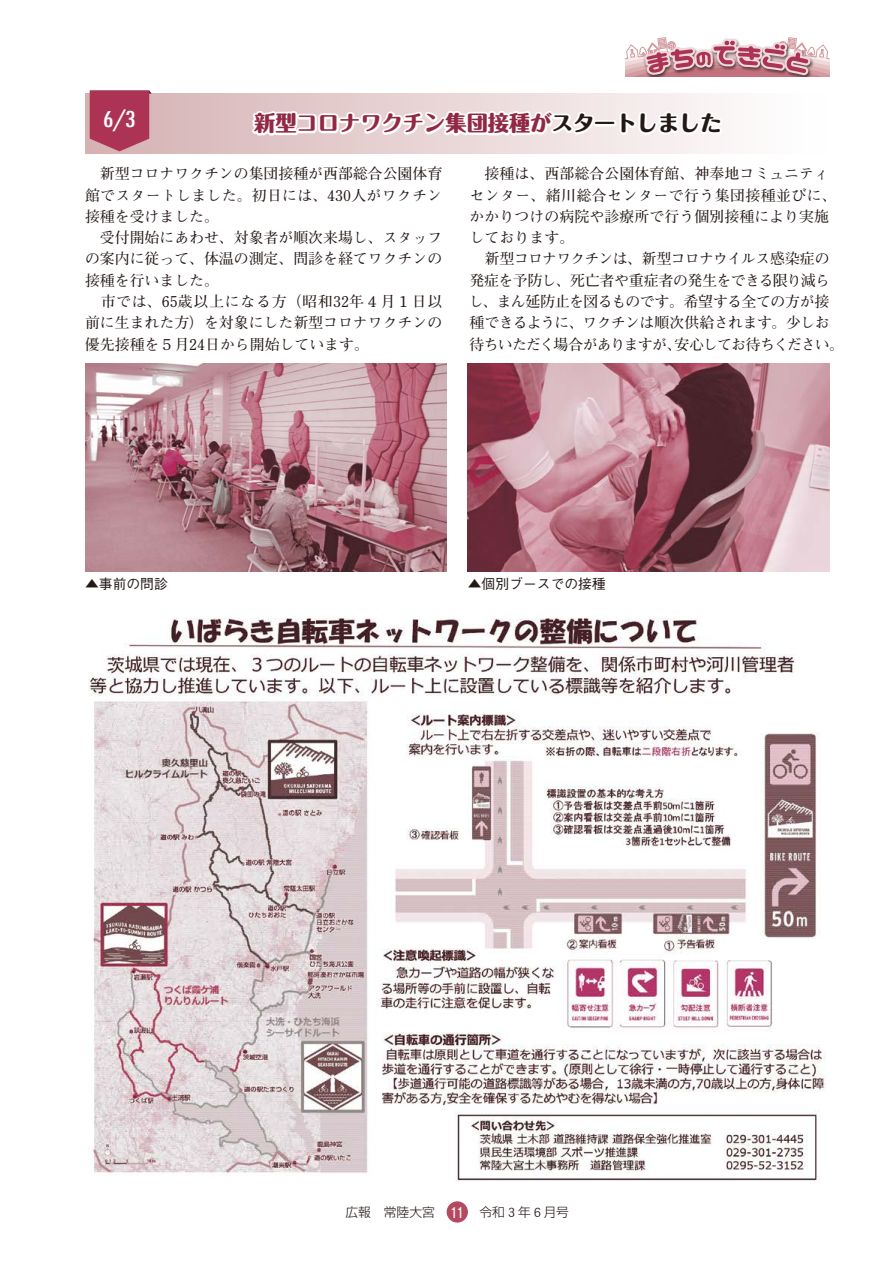
<style>
.page{position:relative;width:893px;height:1263px;background:#fff}
.page>*{position:absolute;margin:0;border:0;box-sizing:border-box;transform-origin:0 0}
.t1{font:800 21.3px "Maru Fo Pro";color:#922846}
.t2{font:500 condensed 21.3px "Futura";color:#fff;scale:1.2 1}
.t3{font:700 14.85px/21.3px "Futo Min A101 Pro";color:#221815}
.t4{font:500 13.8px "Gothic BBB Pro";color:#221815}
.t5{font:300 12.75px "Shin Go Pro";color:#221815}
.s1{color:#221815}
.s2{font-family:"Gothic BBB Pro";font-weight:500;font-size:14.85px;color:#fff}
.s3{font-family:"DFHS Gothic Std W3";font-weight:400}
</style>
<div class="page">
<div style="left:85px;top:94px;width:744px;height:59px;background:linear-gradient(to right,#d5b0b1,#fff)"></div>
<svg style="left:90px;top:91px;width:62px;height:60px;background:#b24461"></svg>
<img style="left:85px;top:364px;width:361px;height:208px">
<img style="left:468px;top:364px;width:361px;height:208px">
<svg style="left:182px;top:109px;width:415px;height:34px"></svg>
<div style="left:593px;top:120px;width:24px;height:6px;border:4px solid #fff"></div>
<svg style="left:617px;top:37px;width:212px;height:100px"></svg>
<img style="left:89px;top:618px;width:736px;height:563px">
<div style="left:447px;top:1201px;width:21px;height:21px;background:#b44960;border-radius:50%"></div>
<h1 class="t2" style="left:103px;top:105px;width:29px">6/3</h1>
<h1 class="t1" style="left:254px;top:106px;width:469px">新型コロナワクチン集団接種が<span class="s1">スタートしました</span></h1>
<p class="t3" style="left:85px;top:161px;width:359px">　新型コロナワクチンの集団接種が西部総合公園体育館でスタートしました。初日には、430人がワクチン接種を受けました。<br>　受付開始にあわせ、対象者が順次来場し、スタッフの案内に従って、体温の測定、問診を経てワクチンの接種を行いました。<br>　市では、65歳以上になる方（昭和32年４月１日以前に生まれた方）を対象にした新型コロナワクチンの優先接種を５月24日から開始しています。</p>
<p class="t3" style="left:469px;top:161px;width:377px">　接種は、西部総合公園体育館、神奉地コミュニティセンター、緒川総合センターで行う集団接種並びに、かかりつけの病院や診療所で行う個別接種により実施しております。<br>　新型コロナワクチンは、新型コロナウイルス感染症の発症を予防し、死亡者や重症者の発生をできる限り減らし、まん延防止を図るものです。希望する全ての方が接種できるように、ワクチンは順次供給されます。少しお待ちいただく場合がありますが、安心してお待ちください。</p>
<p class="t4" style="left:85px;top:573px;width:84px">▲事前の問診</p>
<p class="t4" style="left:468px;top:573px;width:140px">▲個別ブースでの接種</p>
<p class="t5" style="left:346px;top:1201px;width:225px">広報　常陸大宮 <span class="s2">11</span> 令和<span class="s3">３</span>年<span class="s3">６</span>月号</p>
</div>
